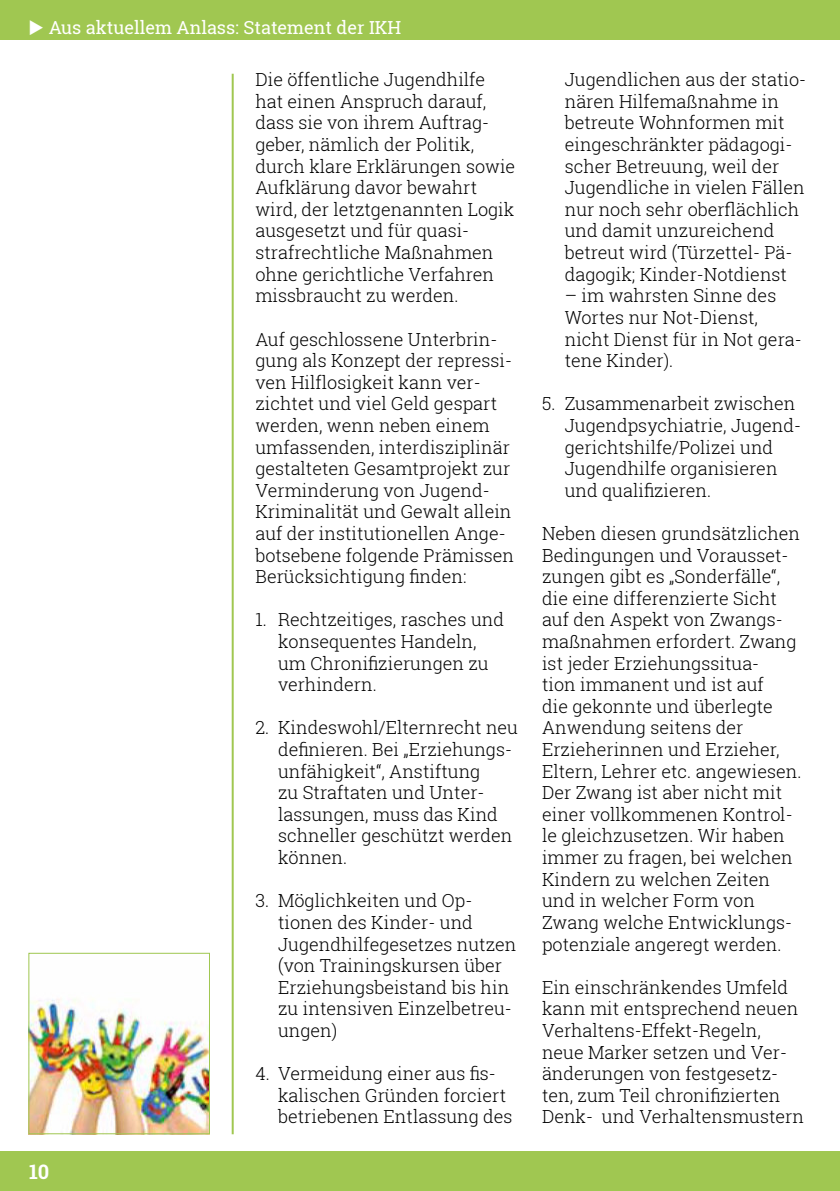
<style>
.page{position:relative;width:840px;height:1191px;background:#fff}
.page>*{position:absolute;margin:0;border:0;box-sizing:border-box;transform-origin:0 0}
.t1{font:700 20px "Roboto Slab";color:#fff}
.t2{font:300 18px/21.6px "Roboto Slab";color:#000}
.t3{font:18px "Roboto Slab";color:#fff}
</style>
<div class="page">
<div style="left:0;top:0;width:839px;height:40px;background:#a0c751"></div>
<div style="left:0;top:1151px;width:839px;height:40px;background:#a0c751"></div>
<hr style="left:231px;top:74px;width:2px;height:1060px;background:#a0c751">
<img style="left:30px;top:999px;width:178px;height:133px">
<div style="left:28px;top:952px;width:182px;height:182px;border:1px solid #a0c751"></div>
<p class="t3" style="left:49px;top:15px;width:354px">Aus aktuellem Anlass: Statement der IKH</p>
<p class="t1" style="left:29px;top:1157px;width:22px">10</p>
<p class="t2" style="left:255px;top:68px;width:261px">Die öffentliche Jugendhilfe hat einen Anspruch darauf, dass sie von ihrem Auftrag&shy;geber, nämlich der Politik, durch klare Erklärungen sowie<br>Aufklärung davor bewahrt wird, der letztgenannten Logik ausgesetzt und für quasi&shy;strafrechtliche Maßnahmen ohne gerichtliche Verfahren missbraucht zu werden.</p>
<p class="t2" style="left:255px;top:328px;width:260px">Auf geschlossene Unterbrin&shy;gung als Konzept der repressi&shy;ven Hilflosigkeit kann ver&shy;zichtet und viel Geld gespart werden, wenn neben einem umfassenden, interdisziplinär gestalteten Gesamtprojekt zur<br>Verminderung von Jugend-<br>Kriminalität und Gewalt allein auf der institutionellen Ange&shy;botsebene folgende Prämissen<br>Berücksichtigung finden:</p>
<p class="t2" style="left:278px;top:608px;width:227px;text-indent:-23px">1. Rechtzeitiges, rasches und konsequentes Handeln, um Chronifizierungen zu verhindern.</p>
<p class="t2" style="left:278px;top:716px;width:241px;text-indent:-23px">2. Kindeswohl/Elternrecht neu definieren. Bei „Erziehungs&shy;unfähigkeit“, Anstiftung<br>zu Straftaten und Unter&shy;lassungen, muss das Kind schneller geschützt werden können.</p>
<p class="t2" style="left:278px;top:889px;width:240px;text-indent:-23px">3. Möglichkeiten und Op&shy;tionen des Kinder- und<br>Jugendhilfegesetzes nutzen (von Trainingskursen über<br>Erziehungsbeistand bis hin zu intensiven Einzelbetreu&shy;ungen)</p>
<p class="t2" style="left:278px;top:1062px;width:236px;text-indent:-23px">4. Vermeidung einer aus fis&shy;kalischen Gründen forciert betriebenen Entlassung des</p>
<p class="t2" style="left:564px;top:68px;width:243px">Jugendlichen aus der statio&shy;nären Hilfemaßnahme in betreute Wohnformen mit eingeschränkter pädagogi&shy;scher Betreuung, weil der<br>Jugendliche in vielen Fällen nur noch sehr oberflächlich und damit unzureichend betreut wird (Türzettel- Pä&shy;dagogik; Kinder-Notdienst</p>
<p class="t2" style="left:564px;top:284px;width:238px">– im wahrsten Sinne des<br>Wortes nur Not-Dienst, nicht Dienst für in Not gera&shy;tene Kinder).</p>
<p class="t2" style="left:564px;top:392px;width:238px;text-indent:-23px">5. Zusammenarbeit zwischen<br>Jugendpsychiatrie, Jugend&shy;gerichtshilfe/Polizei und<br>Jugendhilfe organisieren und qualifizieren.</p>
<p class="t2" style="left:541px;top:522px;width:261px">Neben diesen grundsätzlichen<br>Bedingungen und Vorausset&shy;zungen gibt es „Sonderfälle“, die eine differenzierte Sicht auf den Aspekt von Zwangs&shy;maßnahmen erfordert. Zwang ist jeder Erziehungssitua-<br>tion immanent und ist auf<br>die gekonnte und überlegte<br>Anwendung seitens der<br>Erzieherinnen und Erzieher,<br>Eltern, Lehrer etc. angewiesen.<br>Der Zwang ist aber nicht mit einer vollkommenen Kontrol&shy;le gleichzusetzen. Wir haben immer zu fragen, bei welchen<br>Kindern zu welchen Zeiten und in welcher Form von<br>Zwang welche Entwicklungs&shy;potenziale angeregt werden.</p>
<p class="t2" style="left:541px;top:976px;width:263px">Ein einschränkendes Umfeld kann mit entsprechend neuen<br>Verhaltens-Effekt-Regeln, neue Marker setzen und Ver&shy;änderungen von festgesetz&shy;ten, zum Teil chronifizierten<br>Denk- und Verhaltensmustern</p>
</div>
